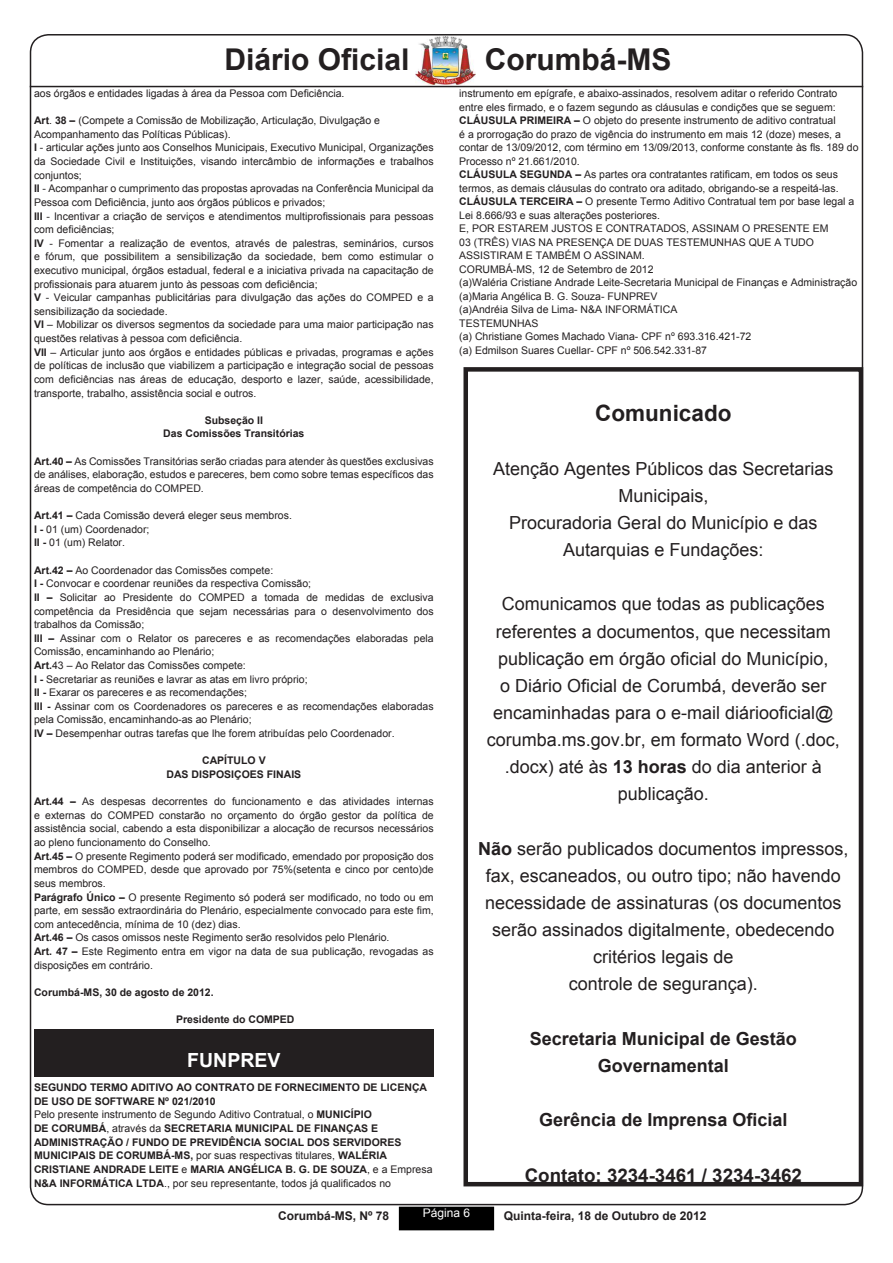
<style>
.page{position:relative;width:893px;height:1263px;background:#fff}
.page>*{position:absolute;margin:0;border:0;box-sizing:border-box;transform-origin:0 0}
.t1{font:700 30px "Arial";color:#231f20}
.t2{font:700 22.5px "Arial";color:#231f20}
.t3{font:700 19.5px "Arial";color:#fff}
.t4{font:700 18.75px "Arial";color:#231f20}
.t5{font:18px/27.2px "Arial";color:#231f20;text-align:center}
.t6{font:700 18px/27.2px "Arial";color:#231f20;text-align:center}
.t7{font:700 12px "Arial";color:#231f20}
.t8{font:12px "Arial";color:#fff}
.t9{font:10.5px/13.6px "Arial";color:#231f20}
.t10{font:700 10.5px/13.6px "Arial";color:#231f20;text-align:center}
.s1{font-weight:700}
.s2{font-weight:400}
</style>
<div class="page">
<hr style="left:30px;top:86px;width:833px;height:1px;background:#231f20">
<img style="left:416px;top:37px;width:59px;height:47px">
<div style="left:400px;top:1207px;width:93px;height:22px;background:#000"></div>
<div style="left:399px;top:1207px;width:95px;height:23px;border:2px solid #000"></div>
<div style="left:34px;top:1029px;width:400px;height:48px;background:#231f20"></div>
<div style="left:463px;top:367px;width:400px;height:819px;border:4px solid #231f20"></div>
<h1 class="t1" style="left:225px;top:40px;width:187px">Diário Oficial</h1>
<h1 class="t1" style="left:485px;top:40px;width:188px">Corumbá-MS</h1>
<p class="t9" style="left:34px;top:87px;width:312px">aos órgãos e entidades ligadas à área da Pessoa com Deficiência.</p>
<p class="t9" style="left:34px;top:114px;width:401px"><span class="s1">Art</span>. <span class="s1">38 –</span> (Compete a Comissão de Mobilização, Articulação, Divulgação e Acompanhamento das Políticas Públicas).<br><span class="s1">I</span> - articular ações junto aos Conselhos Municipais, Executivo Municipal, Organizações da Sociedade Civil e Instituições, visando intercâmbio de informações e trabalhos conjuntos;<br><span class="s1">II</span> - Acompanhar o cumprimento das propostas aprovadas na Conferência Municipal da Pessoa com Deficiência, junto aos órgãos públicos e privados;<br><span class="s1">III</span> - Incentivar a criação de serviços e atendimentos multiprofissionais para pessoas com deficiências;<br><span class="s1">IV</span> - Fomentar a realização de eventos, através de palestras, seminários, cursos e fórum, que possibilitem a sensibilização da sociedade, bem como estimular o executivo municipal, órgãos estadual, federal e a iniciativa privada na capacitação de profissionais para atuarem junto às pessoas com deficiência;<br><span class="s1">V</span> - Veicular campanhas publicitárias para divulgação das ações do COMPED e a sensibilização da sociedade.<br><span class="s1">VI</span> – Mobilizar os diversos segmentos da sociedade para uma maior participação nas questões relativas à pessoa com deficiência.<br><span class="s1">VII</span> – Articular junto aos órgãos e entidades públicas e privadas, programas e ações de políticas de inclusão que viabilizem a participação e integração social de pessoas com deficiências nas áreas de educação, desporto e lazer, saúde, acessibilidade, transporte, trabalho, assistência social e outros.</p>
<p class="t10" style="left:163px;top:414px;width:143px">Subseção II<br>Das Comissões Transitórias</p>
<p class="t9" style="left:34px;top:454px;width:401px;text-align:justify"><span class="s1">Art.40 –</span> As Comissões Transitórias serão criadas para atender às questões exclusivas de análises, elaboração, estudos e pareceres, bem como sobre temas específicos das áreas de competência do COMPED.</p>
<p class="t9" style="left:34px;top:509px;width:259px"><span class="s1">Art.41 –</span> Cada Comissão deverá eleger seus membros.<br><span class="s1">I -</span> 01 (um) Coordenador;<br><span class="s1">II -</span> 01 (um) Relator.</p>
<p class="t9" style="left:34px;top:563px;width:401px"><span class="s1">Art.42 –</span> Ao Coordenador das Comissões compete:<br><span class="s1">I -</span> Convocar e coordenar reuniões da respectiva Comissão;<br><span class="s1">II –</span> Solicitar ao Presidente do COMPED a tomada de medidas de exclusiva competência da Presidência que sejam necessárias para o desenvolvimento dos trabalhos da Comissão;<br><span class="s1">III –</span> Assinar com o Relator os pareceres e as recomendações elaboradas pela Comissão, encaminhando ao Plenário;<br><span class="s1">Art.</span>43 – Ao Relator das Comissões compete:<br><span class="s1">I -</span> Secretariar as reuniões e lavrar as atas em livro próprio;<br><span class="s1">II -</span> Exarar os pareceres e as recomendações;<br><span class="s1">III -</span> Assinar com os Coordenadores os pareceres e as recomendações elaboradas pela Comissão, encaminhando-as ao Plenário;<br><span class="s1">IV –</span> Desempenhar outras tarefas que lhe forem atribuídas pelo Coordenador.</p>
<p class="t10" style="left:166px;top:754px;width:136px">CAPÍTULO V<br>DAS DISPOSIÇOES FINAIS</p>
<p class="t9" style="left:34px;top:795px;width:401px"><span class="s1">Art.44 –</span> As despesas decorrentes do funcionamento e das atividades internas e externas do COMPED constarão no orçamento do órgão gestor da política de assistência social, cabendo a esta disponibilizar a alocação de recursos necessários ao pleno funcionamento do Conselho.<br><span class="s1">Art.45 –</span> O presente Regimento poderá ser modificado, emendado por proposição dos membros do COMPED, desde que aprovado por 75%(setenta e cinco por cento)de seus membros.<br><span class="s1">Parágrafo Único –</span> O presente Regimento só poderá ser modificado, no todo ou em parte, em sessão extraordinária do Plenário, especialmente convocado para este fim, com antecedência, mínima de 10 (dez) dias.<br><span class="s1">Art.46 –</span> Os casos omissos neste Regimento serão resolvidos pelo Plenário.<br><span class="s1">Art. 47 –</span> Este Regimento entra em vigor na data de sua publicação, revogadas as disposições em contrário.</p>
<p class="t10" style="left:34px;top:986px;width:181px">Corumbá-MS, 30 de agosto de 2012.</p>
<p class="t10" style="left:176px;top:1013px;width:120px">Presidente do COMPED</p>
<h3 class="t3" style="left:187px;top:1047px;width:95px">FUNPREV</h3>
<p class="t10" style="left:34px;top:1081px;width:400px;text-align:left">SEGUNDO TERMO ADITIVO AO CONTRATO DE FORNECIMENTO DE LICENÇA DE USO DE SOFTWARE Nº 021/2010<br><span class="s2">Pelo presente instrumento de Segundo Aditivo Contratual, o</span> MUNICÍPIO<br>DE CORUMBÁ<span class="s2">, através da</span> SECRETARIA MUNICIPAL DE FINANÇAS E ADMINISTRAÇÃO / FUNDO DE PREVIDÊNCIA SOCIAL DOS SERVIDORES MUNICIPAIS DE CORUMBÁ-MS, <span class="s2">por suas respectivas titulares,</span> WALÉRIA CRISTIANE ANDRADE LEITE <span class="s2">e</span> MARIA ANGÉLICA B. G. DE SOUZA<span class="s2">, e a Empresa </span>N&amp;A INFORMÁTICA LTDA<span class="s2">., por seu representante, todos já qualificados no</span></p>
<p class="t9" style="left:459px;top:87px;width:401px">instrumento em epígrafe, e abaixo-assinados, resolvem aditar o referido Contrato entre eles firmado, e o fazem segundo as cláusulas e condições que se seguem:<br><span class="s1">CLÁUSULA PRIMEIRA –</span> O objeto do presente instrumento de aditivo contratual<br>é a prorrogação do prazo de vigência do instrumento em mais 12 (doze) meses, a contar de 13/09/2012, com término em 13/09/2013, conforme constante às fls. 189 do Processo nº 21.661/2010.<br><span class="s1">CLÁUSULA SEGUNDA –</span> As partes ora contratantes ratificam, em todos os seus termos, as demais cláusulas do contrato ora aditado, obrigando-se a respeitá-las.<br><span class="s1">CLÁUSULA TERCEIRA –</span> O presente Termo Aditivo Contratual tem por base legal a Lei 8.666/93 e suas alterações posteriores.<br>E, POR ESTAREM JUSTOS E CONTRATADOS, ASSINAM O PRESENTE EM<br>03 (TRÊS) VIAS NA PRESENÇA DE DUAS TESTEMUNHAS QUE A TUDO ASSISTIRAM E TAMBÉM O ASSINAM.<br>CORUMBÁ-MS, 12 de Setembro de 2012<br>(a)Waléria Cristiane Andrade Leite-Secretaria Municipal de Finanças e Administração (a)Maria Angélica B. G. Souza- FUNPREV<br>(a)Andréia Silva de Lima- N&amp;A INFORMÁTICA<br>TESTEMUNHAS<br>(a) Christiane Gomes Machado Viana- CPF nº 693.316.421-72<br>(a) Edmilson Suares Cuellar- CPF nº 506.542.331-87</p>
<h2 class="t2" style="left:595px;top:398px;width:138px">Comunicado</h2>
<h3 class="t5" style="left:493px;top:455px;width:342px">Atenção Agentes Públicos das Secretarias<br>Municipais,<br>Procuradoria Geral do Município e das<br>Autarquias e Fundações:</h3>
<p class="t5" style="left:487px;top:591px;width:355px">Comunicamos que todas as publicações referentes a documentos, que necessitam publicação em órgão oficial do Município,<br>o Diário Oficial de Corumbá, deverão ser encaminhadas para o e-mail diáriooficial@ corumba.ms.gov.br, em formato Word (.doc, .docx) até às <span class="s1">13 horas</span> do dia anterior à publicação.</p>
<h3 class="t5" style="left:478px;top:835px;width:372px"><span class="s1">Não</span> serão publicados documentos impressos, fax, escaneados, ou outro tipo; não havendo necessidade de assinaturas (os documentos serão assinados digitalmente, obedecendo critérios legais de<br>controle de segurança).</h3>
<h3 class="t6" style="left:530px;top:1025px;width:269px">Secretaria Municipal de Gestão<br>Governamental</h3>
<h3 class="t6" style="left:539px;top:1106px;width:250px">Gerência de Imprensa Oficial</h3>
<h3 class="t4" style="left:525px;top:1163px;width:279px">Contato: 3234-3461 / 3234-3462</h3>
<p class="t7" style="left:278px;top:1207px;width:113px">Corumbá-MS, Nº 78</p>
<p class="t8" style="left:423px;top:1205px;width:49px">Página 6</p>
<p class="t7" style="left:504px;top:1207px;width:204px">Quinta-feira, 18 de Outubro de 2012</p>
</div>
